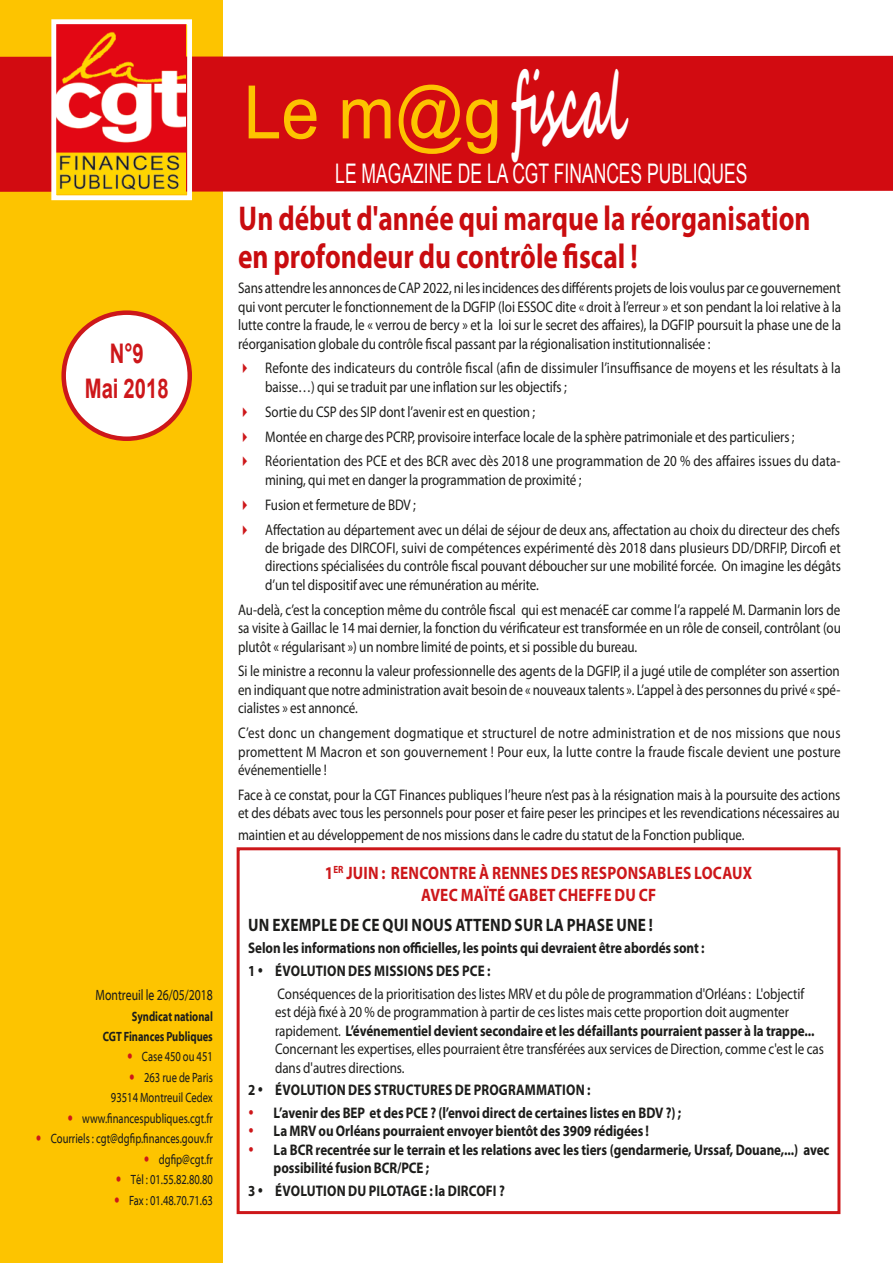
<style>
.page{position:relative;width:893px;height:1263px;background:#fff}
.page>*{position:absolute;margin:0;border:0;box-sizing:border-box;transform-origin:0 0}
.t1{font:700 92.25px "Segoe Script";color:#fff;scale:.46 1}
.t2{font:73.8px "Arial";color:#fdc400;scale:.92 1}
.Titre_1{font:700 34.5px/37.5px "Myriad Pro";color:#c90c0f;scale:.79 1}
.t3{font:27px "Arial";color:#fff;scale:.65 1}
.t4{font:700 27px "Arial";color:#cd171a;scale:.75 1}
.t5{font:700 18px/21.6px "Myriad Pro";letter-spacing:.015em;color:#cd171a;text-align:center;scale:.85 1}
.t6{font:700 18px "Myriad Pro";letter-spacing:.015em;color:#1d1d1b;scale:.85 1}
.Corps_de_texte{font:15.3px/18.5px "Myriad Pro";letter-spacing:-.005em;color:#1d1d1b;text-align:justify;scale:.85 1}
.t7{font:700 15.3px/18.5px "Myriad Pro";letter-spacing:-.005em;color:#1d1d1b;scale:.85 1}
.t8{font:700 15.3px "Myriad Pro";letter-spacing:.015em;color:#1d1d1b;scale:.85 1}
.t9{font:15px "Myriad Web Pro";color:#1d1d1b;scale:.76 1}
.t10{font:13.5px "Myriad Web Pro";color:#1d1d1b;scale:.76 1}
.t11{font:700 13.5px "Myriad Web Pro";color:#1d1d1b;scale:.76 1}
.s1{color:#cd171a}
.s2{font-weight:700}
</style>
<div class="page">
<div style="left:0;top:0;width:223px;height:1263px;background:#fdc400"></div>
<div style="left:64px;top:313px;width:126px;height:126px;background:#fff;border-radius:50%"></div>
<div style="left:61px;top:310px;width:131px;height:131px;border:4px solid #cd171a;border-radius:50%"></div>
<svg style="left:0;top:55px;width:893px;height:146px;background:#d51d20"></svg>
<img style="left:57px;top:25px;width:129px;height:168px">
<div style="left:51px;top:19px;width:141px;height:181px;border:5px solid #fff"></div>
<div style="left:237px;top:847px;width:603px;height:367px;border:3px solid #cd171a"></div>
<p class="t4" style="left:110px;top:335px;width:47px">N°9</p>
<p class="t4" style="left:85px;top:371px;width:113px">Mai 2018</p>
<p class="t9" style="left:96px;top:987px;width:156px">Montreuil le 26/05/2018</p>
<p class="t11" style="left:132px;top:1009px;width:108px">Syndicat national</p>
<p class="t11" style="left:103px;top:1029px;width:146px">CGT Finances Publiques</p>
<p class="t10" style="left:142px;top:1050px;width:95px">Case 450 ou 451</p>
<p class="t10" style="left:144px;top:1070px;width:92px">263 rue de Paris</p>
<p class="t10" style="left:111px;top:1090px;width:136px">93514 Montreuil Cedex</p>
<p class="t10" style="left:82px;top:1111px;width:173px">www.financespubliques.cgt.fr</p>
<p class="t10" style="left:51px;top:1131px;width:215px">Courriels : cgt@dgfip.finances.gouv.fr</p>
<p class="t10" style="left:159px;top:1152px;width:73px">dgfip@cgt.fr</p>
<p class="t10" style="left:131px;top:1172px;width:110px">Tél : 01.55.82.80.80</p>
<p class="t10" style="left:129px;top:1193px;width:112px">Fax : 01.48.70.71.63</p>
<p class="t1" style="left:511px;top:31px;width:246px">fiscal</p>
<p class="t2" style="left:244px;top:64px;width:282px">Le m@g</p>
<p class="t3" style="left:335px;top:155px;width:635px">LE MAGAZINE DE LA CGT FINANCES PUBLIQUES</p>
<p class="Titre_1" style="left:238px;top:198px;width:726px">Un début d'année qui marque la réorganisation en profondeur du contrôle fiscal !</p>
<p class="Corps_de_texte" style="left:238px;top:279px;width:711px">Sans attendre les annonces de CAP 2022, ni les incidences des différents projets de lois voulus par ce gouvernement qui vont percuter le fonctionnement de la DGFIP (loi ESSOC dite « droit à l’erreur » et son pendant la loi relative à la lutte contre la fraude, le « verrou de bercy » et la loi sur le secret des affaires), la DGFIP poursuit la phase une de la réorganisation globale du contrôle fiscal passant par la régionalisation institutionnalisée :</p>
<p class="Corps_de_texte" style="left:265px;top:359px;width:679px;text-indent:-27px"><span class="s1">✔</span> Refonte des indicateurs du contrôle fiscal (afin de dissimuler l’insuffisance de moyens et les résultats à la baisse…) qui se traduit par une inflation sur les objectifs ;</p>
<p class="Corps_de_texte" style="left:238px;top:402px;width:351px"><span class="s1">✔</span> Sortie du CSP des SIP dont l’avenir est en question ;</p>
<p class="Corps_de_texte" style="left:238px;top:427px;width:656px"><span class="s1">✔</span> Montée en charge des PCRP, provisoire interface locale de la sphère patrimoniale et des particuliers ;</p>
<p class="Corps_de_texte" style="left:265px;top:452px;width:678px;text-indent:-27px"><span class="s1">✔</span> Réorientation des PCE et des BCR avec dès 2018 une programmation de 20 % des affaires issues du data&shy;mining, qui met en danger la programmation de proximité ;</p>
<p class="Corps_de_texte" style="left:238px;top:495px;width:211px"><span class="s1">✔</span> Fusion et fermeture de BDV ;</p>
<p class="Corps_de_texte" style="left:265px;top:520px;width:679px;text-indent:-27px"><span class="s1">✔</span> Affectation au département avec un délai de séjour de deux ans, affectation au choix du directeur des chefs de brigade des DIRCOFI, suivi de compétences expérimenté dès 2018 dans plusieurs DD/DRFIP, Dircofi et directions spécialisées du contrôle fiscal pouvant déboucher sur une mobilité forcée. On imagine les dégâts d’un tel dispositif avec une rémunération au mérite.</p>
<p class="Corps_de_texte" style="left:238px;top:600px;width:711px">Au-delà, c’est la conception même du contrôle fiscal qui est menacéE car comme l’a rappelé M. Darmanin lors de sa visite à Gaillac le 14 mai dernier, la fonction du vérificateur est transformée en un rôle de conseil, contrôlant (ou plutôt « régularisant ») un nombre limité de points, et si possible du bureau.</p>
<p class="Corps_de_texte" style="left:238px;top:662px;width:710px">Si le ministre a reconnu la valeur professionnelle des agents de la DGFIP, il a jugé utile de compléter son assertion en indiquant que notre administration avait besoin de « nouveaux talents ». L’appel à des personnes du privé « spé&shy;cialistes » est annoncé.</p>
<p class="Corps_de_texte" style="left:238px;top:723px;width:710px">C’est donc un changement dogmatique et structurel de notre administration et de nos missions que nous promettent M Macron et son gouvernement ! Pour eux, la lutte contre la fraude fiscale devient une posture événementielle !</p>
<p class="Corps_de_texte" style="left:238px;top:785px;width:710px">Face à ce constat, pour la CGT Finances publiques l’heure n’est pas à la résignation mais à la poursuite des actions et des débats avec tous les personnels pour poser et faire peser les principes et les revendications nécessaires au</p>
<p class="Corps_de_texte" style="left:238px;top:825px;width:597px">maintien et au développement de nos missions dans le cadre du statut de la Fonction publique.</p>
<p class="t5" style="left:325px;top:861px;width:504px">1<sup>ER</sup> JUIN : RENCONTRE À RENNES DES RESPONSABLES LOCAUX<br>AVEC MAÏTÉ GABET CHEFFE DU CF</p>
<p class="t6" style="left:248px;top:913px;width:477px">UN EXEMPLE DE CE QUI NOUS ATTEND SUR LA PHASE UNE !</p>
<p class="t7" style="left:248px;top:938px;width:538px">Selon les informations non officielles, les points qui devraient être abordés sont :</p>
<p class="t8" style="left:248px;top:961px;width:287px">1 • ÉVOLUTION DES MISSIONS DES PCE :</p>
<p class="Corps_de_texte" style="left:275px;top:984px;width:647px;text-align:left">Conséquences de la prioritisation des listes MRV et du pôle de programmation d'Orléans : L'objectif<br>est déjà fixé à 20 % de programmation à partir de ces listes mais cette proportion doit augmenter rapidement. <span class="s2">L’événementiel devient secondaire et les défaillants pourraient passer à la trappe...<br></span>Concernant les expertises, elles pourraient être transférées aux services de Direction, comme c'est le cas dans d'autres directions.</p>
<p class="t8" style="left:248px;top:1080px;width:404px">2 • ÉVOLUTION DES STRUCTURES DE PROGRAMMATION :</p>
<p class="t7" style="left:248px;top:1103px;width:511px"><span class="s1">•</span> L’avenir des BEP et des PCE ? (l’envoi direct de certaines listes en BDV ?) ;</p>
<p class="t7" style="left:248px;top:1121px;width:473px"><span class="s1">•</span> La MRV ou Orléans pourraient envoyer bientôt des 3909 rédigées !</p>
<p class="t7" style="left:274px;top:1140px;width:655px;text-indent:-26px"><span class="s1">•</span> La BCR recentrée sur le terrain et les relations avec les tiers (gendarmerie, Urssaf, Douane,...) avec possibilité fusion BCR/PCE ;</p>
<p class="t8" style="left:248px;top:1181px;width:304px">3 • ÉVOLUTION DU PILOTAGE : la DIRCOFI ?</p>
</div>
